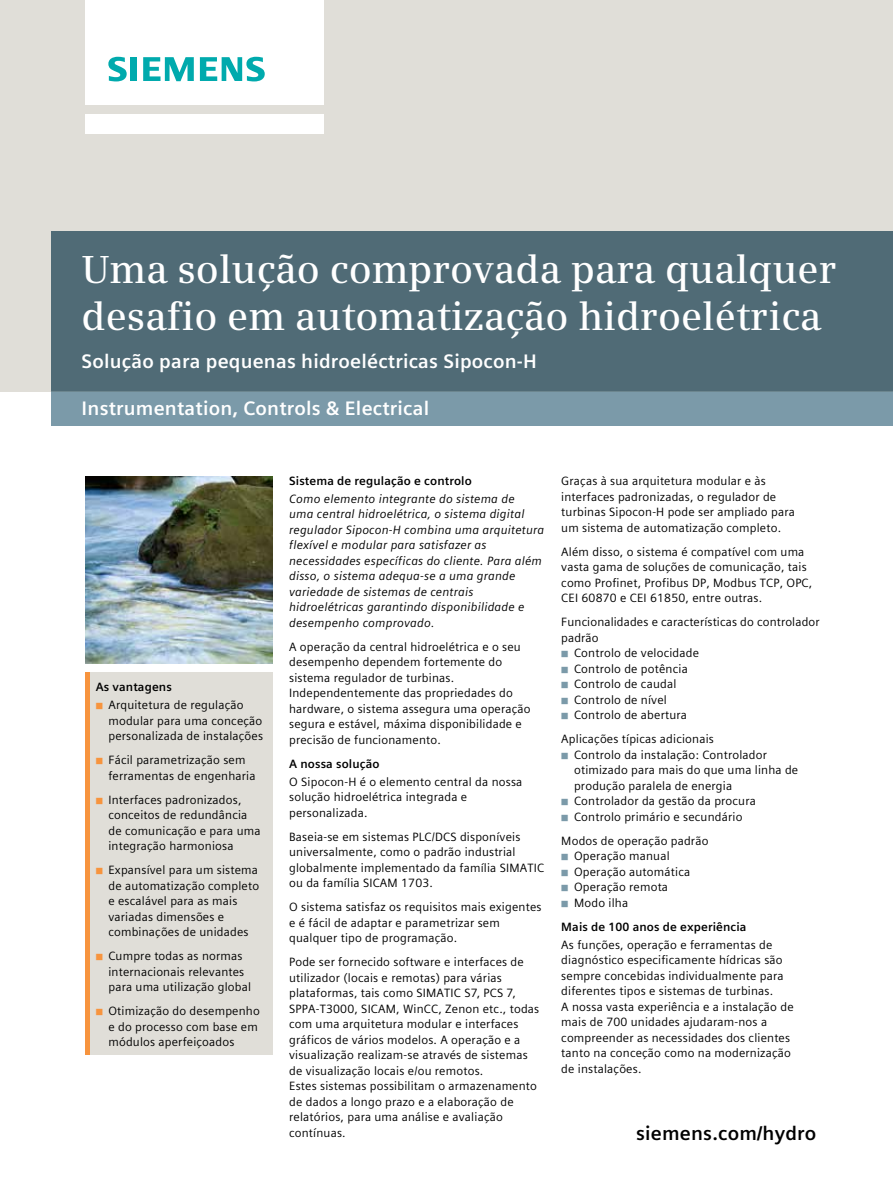
<style>
.page{position:relative;width:893px;height:1191px;background:#fff}
.page>*{position:absolute;margin:0;border:0;box-sizing:border-box;transform-origin:0 0}
.t1{font:600 39px/46.8px "Siemens Serif";color:#fff}
.t2{font:700 19.5px "Siemens Sans Global";letter-spacing:.01em;color:#fff}
.t3{font:700 19.5px "Siemens Sans Global";letter-spacing:.01em;color:#000}
.t4{font:12px/15.5px "Siemens Sans Global";letter-spacing:.015em;color:#000}
.t5{font:italic 12px/15.5px "Siemens Sans Global";letter-spacing:.015em;color:#000}
.t6{font:700 12px "Siemens Sans Global";letter-spacing:.01em;color:#000}
.s1{font-weight:700}
.s2{color:#f7943e}
.s3{color:#7b9aa9}
</style>
<div class="page">
<div style="left:0;top:0;width:893px;height:391px;background:#e0ded8"></div>
<div style="left:51px;top:231px;width:842px;height:160px;background:#506b76"></div>
<div style="left:85px;top:114px;width:238px;height:19px;background:#fff"></div>
<div style="left:85px;top:0;width:238px;height:105px;background:#fff"></div>
<svg style="left:108px;top:57px;width:19px;height:24px"></svg>
<div style="left:130px;top:57px;width:7px;height:24px;background:#00aaad"></div>
<svg style="left:143px;top:57px;width:51px;height:24px"></svg>
<svg style="left:200px;top:57px;width:65px;height:24px"></svg>
<div style="left:51px;top:391px;width:842px;height:34px;background:#7b9aa9"></div>
<div style="left:85px;top:672px;width:187px;height:382px;background:#e0ded8"></div>
<hr style="left:85px;top:672px;width:4px;height:382px;background:#f7943e">
<img style="left:85px;top:476px;width:187px;height:187px">
<h1 class="t1" style="left:82px;top:246px;width:756px">Uma solução comprovada para qualquer desafio em automatização hidroelétrica</h1>
<h2 class="t2" style="left:82px;top:346px;width:457px">Solução para pequenas hidroeléctricas Sipocon-H</h2>
<h2 class="t2" style="left:82px;top:393px;width:349px">Instrumentation, Controls &amp; Electrical</h2>
<p class="t4" style="left:96px;top:678px;width:149px;line-height:17.7px"><span class="s1">As vantagens<br></span><span class="s2">◾</span> Arquitetura de regulação</p>
<p class="t4" style="left:108px;top:713px;width:156px">modular para uma conceção personalizada de instalações</p>
<p class="t4" style="left:108px;top:752px;width:149px;text-indent:-13px"><span class="s2">◾</span> Fácil parametrização sem ferramentas de engenharia</p>
<p class="t4" style="left:108px;top:792px;width:154px;text-indent:-13px"><span class="s2">◾</span> Interfaces padronizados, conceitos de redundância de comunicação e para uma integração harmoniosa</p>
<p class="t4" style="left:108px;top:862px;width:152px;text-indent:-13px"><span class="s2">◾</span> Expansível para um sistema de automatização completo e escalável para as mais variadas dimensões e combinações de unidades</p>
<p class="t4" style="left:108px;top:948px;width:144px;text-indent:-13px"><span class="s2">◾</span> Cumpre todas as normas internacionais relevantes para uma utilização global</p>
<p class="t4" style="left:108px;top:1003px;width:153px;text-indent:-13px"><span class="s2">◾</span> Otimização do desempenho e do processo com base em módulos aperfeiçoados</p>
<p class="t6" style="left:289px;top:472px;width:184px">Sistema de regulação e controlo</p>
<p class="t5" style="left:289px;top:491px;width:257px">Como elemento integrante do sistema de<br>uma central hidroelétrica, o sistema digital regulador Sipocon-H combina uma arquitetura flexível e modular para satisfazer as necessidades específicas do cliente. Para além disso, o sistema adequa-se a uma grande variedade de sistemas de centrais hidroelétricas garantindo disponibilidade e desempenho comprovado.</p>
<p class="t4" style="left:289px;top:639px;width:243px">A operação da central hidroelétrica e o seu desempenho dependem fortemente do sistema regulador de turbinas.<br>Independentemente das propriedades do hardware, o sistema assegura uma operação segura e estável, máxima disponibilidade e precisão de funcionamento.</p>
<p class="t6" style="left:289px;top:754px;width:92px">A nossa solução</p>
<p class="t4" style="left:289px;top:773px;width:235px">O Sipocon-H é o elemento central da nossa solução hidroelétrica integrada e personalizada.</p>
<p class="t4" style="left:289px;top:829px;width:257px">Baseia-se em sistemas PLC/DCS disponíveis universalmente, como o padrão industrial globalmente implementado da família SIMATIC ou da família SICAM 1703.</p>
<p class="t4" style="left:289px;top:899px;width:254px">O sistema satisfaz os requisitos mais exigentes e é fácil de adaptar e parametrizar sem qualquer tipo de programação.</p>
<p class="t4" style="left:289px;top:954px;width:252px">Pode ser fornecido software e interfaces de utilizador (locais e remotas) para várias plataformas, tais como SIMATIC S7, PCS 7, SPPA-T3000, SICAM, WinCC, Zenon etc., todas com uma arquitetura modular e interfaces gráficos de vários modelos. A operação e a visualização realizam-se através de sistemas de visualização locais e/ou remotos.<br>Estes sistemas possibilitam o armazenamento de dados a longo prazo e a elaboração de relatórios, para uma análise e avaliação contínuas.</p>
<p class="t4" style="left:561px;top:473px;width:235px">Graças à sua arquitetura modular e às interfaces padronizadas, o regulador de turbinas Sipocon-H pode ser ampliado para um sistema de automatização completo.</p>
<p class="t4" style="left:561px;top:544px;width:253px">Além disso, o sistema é compatível com uma vasta gama de soluções de comunicação, tais como Profinet, Profibus DP, Modbus TCP, OPC, CEI 60870 e CEI 61850, entre outras.</p>
<p class="t4" style="left:561px;top:614px;width:260px">Funcionalidades e características do controlador padrão<br><span class="s3">◾</span> Controlo de velocidade<br><span class="s3">◾</span> Controlo de potência<br><span class="s3">◾</span> Controlo de caudal<br><span class="s3">◾</span> Controlo de nível<br><span class="s3">◾</span> Controlo de abertura</p>
<p class="t4" style="left:561px;top:731px;width:154px">Aplicações típicas adicionais</p>
<p class="t4" style="left:561px;top:747px;width:207px"><span class="s3">◾</span> Controlo da instalação: Controlador</p>
<p class="t4" style="left:574px;top:762px;width:226px">otimizado para mais do que uma linha de</p>
<p class="t4" style="left:574px;top:778px;width:160px">produção paralela de energia</p>
<p class="t4" style="left:561px;top:793px;width:196px"><span class="s3">◾</span> Controlador da gestão da procura</p>
<p class="t4" style="left:561px;top:809px;width:183px"><span class="s3">◾</span> Controlo primário e secundário</p>
<p class="t4" style="left:561px;top:833px;width:149px">Modos de operação padrão <span class="s3">◾</span> Operação manual<br><span class="s3">◾</span> Operação automática<br><span class="s3">◾</span> Operação remota<br><span class="s3">◾</span> Modo ilha</p>
<p class="t6" style="left:561px;top:917px;width:187px">Mais de 100 anos de experiência</p>
<p class="t4" style="left:561px;top:936px;width:234px">As funções, operação e ferramentas de diagnóstico especificamente hídricas são sempre concebidas individualmente para diferentes tipos e sistemas de turbinas.<br>A nossa vasta experiência e a instalação de mais de 700 unidades ajudaram-nos a compreender as necessidades dos clientes tanto na conceção como na modernização de instalações.</p>
<h2 class="t3" style="left:636px;top:1118px;width:182px">siemens.com/hydro</h2>
</div>
